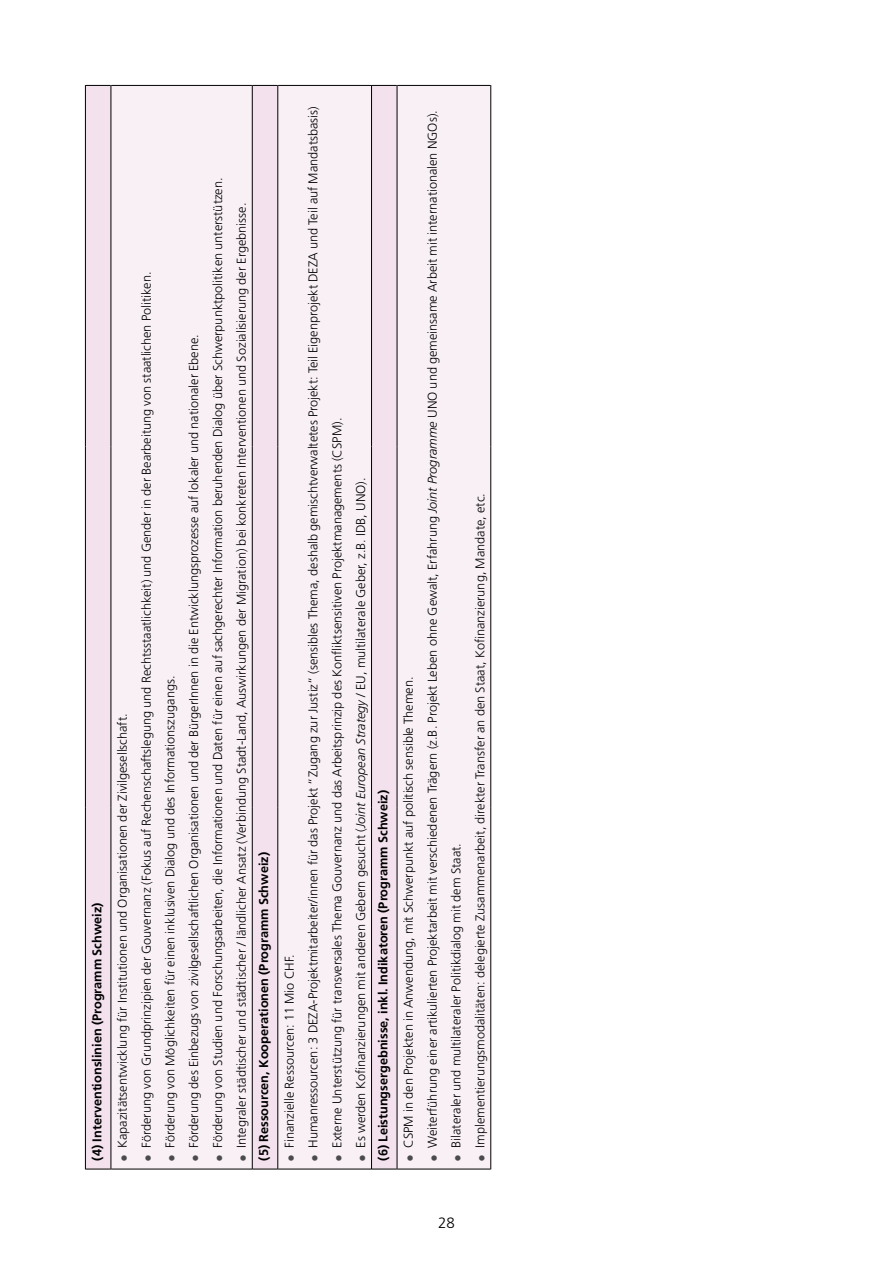
<style>
.page{position:relative;width:893px;height:1263px;background:#fff}
.page>*{position:absolute;margin:0;border:0;box-sizing:border-box;transform-origin:0 0}
.t1{font:300 15px "Frutiger LT Std";color:#000}
.t2{font:300 12.75px/22.4px "Frutiger LT Std";color:#000}
.t3{font:700 12.75px "Frutiger LT Std";color:#000}
.s1{color:#4b4b4d}
.s2{font-weight:700}
.s3{font-style:italic}
</style>
<div class="page">
<div style="left:86px;top:86px;width:25px;height:1083px;background:#f3e1ed"></div>
<svg style="left:112px;top:86px;width:378px;height:1083px;fill:#f9f0f6"></svg>
<hr style="left:85px;top:808px;width:1px;height:361px;background:#000">
<svg style="left:86px;top:1169px;width:25px;height:1px"></svg>
<hr style="left:85px;top:447px;width:1px;height:361px;background:#000">
<hr style="left:85px;top:85px;width:1px;height:362px;background:#000">
<svg style="left:86px;top:85px;width:25px;height:1px"></svg>
<svg style="left:253px;top:1169px;width:24px;height:1px"></svg>
<svg style="left:253px;top:85px;width:24px;height:1px"></svg>
<svg style="left:372px;top:1169px;width:25px;height:1px"></svg>
<svg style="left:372px;top:85px;width:25px;height:1px"></svg>
<hr style="left:111px;top:808px;width:1px;height:361px;background:#000">
<hr style="left:111px;top:1169px;width:141px;height:1px;background:#000">
<hr style="left:111px;top:447px;width:1px;height:361px;background:#000">
<hr style="left:111px;top:85px;width:1px;height:362px;background:#000">
<hr style="left:111px;top:85px;width:141px;height:1px;background:#000">
<hr style="left:252px;top:808px;width:1px;height:361px;background:#000">
<hr style="left:252px;top:447px;width:1px;height:361px;background:#000">
<hr style="left:252px;top:85px;width:1px;height:362px;background:#000">
<hr style="left:277px;top:808px;width:1px;height:361px;background:#000">
<hr style="left:278px;top:1169px;width:93px;height:1px;background:#000">
<hr style="left:277px;top:447px;width:1px;height:361px;background:#000">
<hr style="left:277px;top:85px;width:1px;height:362px;background:#000">
<hr style="left:278px;top:85px;width:93px;height:1px;background:#000">
<hr style="left:371px;top:808px;width:1px;height:361px;background:#000">
<hr style="left:371px;top:447px;width:1px;height:361px;background:#000">
<hr style="left:371px;top:85px;width:1px;height:362px;background:#000">
<hr style="left:397px;top:808px;width:1px;height:361px;background:#000">
<hr style="left:397px;top:1169px;width:93px;height:1px;background:#000">
<hr style="left:397px;top:447px;width:1px;height:361px;background:#000">
<hr style="left:397px;top:85px;width:1px;height:362px;background:#000">
<hr style="left:397px;top:85px;width:93px;height:1px;background:#000">
<hr style="left:490px;top:808px;width:1px;height:361px;background:#000">
<hr style="left:490px;top:447px;width:1px;height:361px;background:#000">
<hr style="left:490px;top:85px;width:1px;height:362px;background:#000">
<p class="t3" style="left:89px;top:1160px;width:259px;rotate:-90deg">(4) Interventionslinien (Programm Schweiz)</p>
<p class="t2" style="left:111px;top:1160px;width:448px;rotate:-90deg"><span class="s1">●</span> Kapazitätsentwicklung für Institutionen und Organisationen der Zivilgesellschaft.</p>
<p class="t2" style="left:135px;top:1160px;width:890px;rotate:-90deg"><span class="s1">●</span> Förderung von Grundprinzipien der Gouvernanz (Fokus auf Rechenschaftslegung und Rechtsstaatlichkeit) und Gender in der Bearbeitung von staatlichen Politiken.</p>
<p class="t2" style="left:159px;top:1160px;width:486px;rotate:-90deg"><span class="s1">●</span> Förderung von Möglichkeiten für einen inklusiven Dialog und des Informationszugangs.</p>
<p class="t2" style="left:183px;top:1160px;width:828px;rotate:-90deg"><span class="s1">●</span> Förderung des Einbezugs von zivilgesellschaftlichen Organisationen und der BürgerInnen in die Entwicklungsprozesse auf lokaler und nationaler Ebene.</p>
<p class="t2" style="left:207px;top:1160px;width:984px;rotate:-90deg"><span class="s1">●</span> Förderung von Studien und Forschungsarbeiten, die Informationen und Daten für einen auf sachgerechter Information beruhenden Dialog über Schwerpunktpolitiken unterstützen.</p>
<p class="t2" style="left:230px;top:1160px;width:959px;rotate:-90deg"><span class="s1">●</span> Integraler städtischer und städtischer / ländlicher Ansatz (Verbindung Stadt-Land, Auswirkungen der Migration) bei konkreten Interventionen und Sozialisierung der Ergebnisse. <span class="s2">(5) Ressourcen, Kooperationen (Programm Schweiz)</span></p>
<p class="t2" style="left:278px;top:1160px;width:207px;rotate:-90deg"><span class="s1">●</span> Finanzielle Ressourcen: 11 Mio CHF.</p>
<p class="t2" style="left:302px;top:1160px;width:1056px;rotate:-90deg"><span class="s1">●</span> Humanressourcen: 3 DEZA-Projektmitarbeiter/innen für das Projekt “Zugang zur Justiz“ (sensibles Thema, deshalb gemischtverwaltetes Projekt: Teil Eigenprojekt DEZA und Teil auf Mandatsbasis)</p>
<p class="t2" style="left:326px;top:1160px;width:744px;rotate:-90deg"><span class="s1">●</span> Externe Unterstützung für transversales Thema Gouvernanz und das Arbeitsprinzip des Konfliktsensitiven Projektmanagements (CSPM).</p>
<p class="t2" style="left:350px;top:1160px;width:684px;rotate:-90deg"><span class="s1">●</span> Es werden Kofinanzierungen mit anderen Gebern gesucht (<span class="s3">Joint European Strategy</span> / EU, multilaterale Geber, z.B. IDB, UNO). <span class="s2">(6) Leistungsergebnisse, inkl. Indikatoren (Programm Schweiz)</span></p>
<p class="t2" style="left:398px;top:1160px;width:486px;rotate:-90deg"><span class="s1">●</span> CSPM in den Projekten in Anwendung, mit Schwerpunkt auf politisch sensible Themen.</p>
<p class="t2" style="left:421px;top:1160px;width:1052px;rotate:-90deg"><span class="s1">●</span> Weiterführung einer artikulierten Projektarbeit mit verschiedenen Trägern (z.B. Projekt Leben ohne Gewalt, Erfahrung <span class="s3">Joint Programme</span> UNO und gemeinsame Arbeit mit internationalen NGOs).</p>
<p class="t2" style="left:445px;top:1160px;width:319px;rotate:-90deg"><span class="s1">●</span> Bilateraler und multilateraler Politikdialog mit dem Staat.</p>
<p class="t2" style="left:469px;top:1160px;width:669px;rotate:-90deg"><span class="s1">●</span> Implementierungsmodalitäten: delegierte Zusammenarbeit, direkter Transfer an den Staat, Kofinanzierung, Mandate, etc.</p>
<p class="t1" style="left:438px;top:1214px;width:18px">28</p>
</div>
